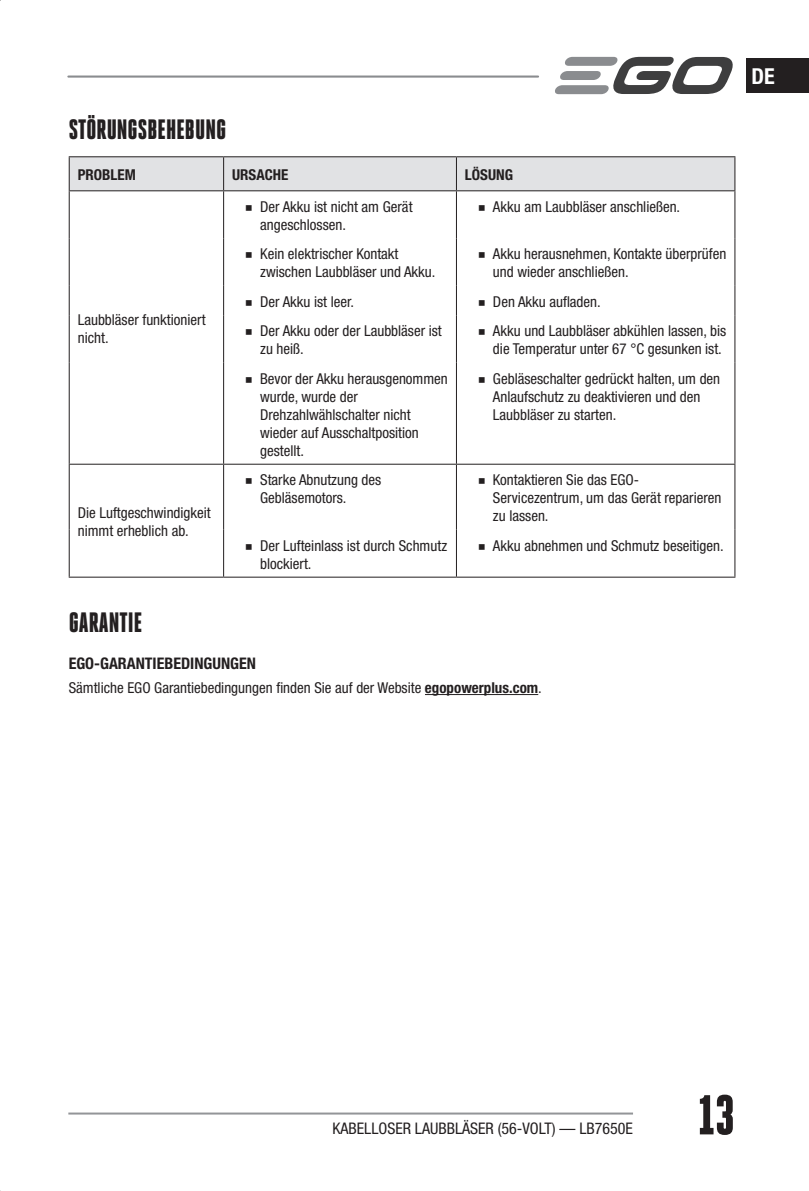
<style>
.page{position:relative;width:809px;height:1191px;background:#fff}
.page>*{position:absolute;margin:0;border:0;box-sizing:border-box;transform-origin:0 0}
.t1{font:900 56px "Heroic Condensed";color:#231f20}
.t2{font:900 28px "Heroic Condensed";color:#231f20}
.t3{font:700 condensed 22px "Helvetica Neue LT Std";color:#fff}
.t4{font:condensed 16px "Helvetica Neue LT Std";color:#231f20}
.t5{font:700 condensed 16px "Helvetica Neue LT Std";color:#231f20}
.t6{font:condensed 15px/18px "Helvetica Neue LT Std";color:#231f20}
.t7{font:700 condensed 15px "Helvetica Neue LT Std";color:#231f20}
.s1{font-weight:700}
</style>
<div class="page">
<hr style="left:68px;top:75px;width:470px;height:3px;background:#8a8c8f">
<svg style="left:555px;top:57px;width:178px;height:37px"></svg>
<hr style="left:68px;top:1112px;width:565px;height:2px;background:#939598">
<div style="left:746px;top:59px;width:62px;height:34px;background:#231f20"></div>
<hr style="left:425px;top:694px;width:113px;height:1px;background:#231f20">
<div style="left:70px;top:157px;width:664px;height:33px;background:#e1e2e4"></div>
<hr style="left:69px;top:156px;width:154px;height:1px;background:#231f20">
<hr style="left:69px;top:157px;width:1px;height:33px;background:#231f20">
<hr style="left:223px;top:156px;width:233px;height:1px;background:#231f20">
<hr style="left:223px;top:157px;width:1px;height:33px;background:#231f20">
<hr style="left:456px;top:156px;width:279px;height:1px;background:#231f20">
<hr style="left:456px;top:157px;width:1px;height:33px;background:#231f20">
<hr style="left:734px;top:157px;width:1px;height:33px;background:#231f20">
<hr style="left:69px;top:190px;width:154px;height:1px;background:#231f20">
<hr style="left:69px;top:191px;width:1px;height:47px;background:#231f20">
<hr style="left:223px;top:190px;width:233px;height:1px;background:#231f20">
<hr style="left:456px;top:190px;width:279px;height:1px;background:#231f20">
<hr style="left:69px;top:238px;width:1px;height:48px;background:#231f20">
<svg style="left:69px;top:286px;width:1px;height:29px"></svg>
<hr style="left:69px;top:315px;width:1px;height:48px;background:#231f20">
<hr style="left:69px;top:363px;width:1px;height:101px;background:#231f20">
<hr style="left:69px;top:464px;width:154px;height:1px;background:#231f20">
<hr style="left:69px;top:465px;width:1px;height:65px;background:#231f20">
<hr style="left:69px;top:530px;width:1px;height:46px;background:#231f20">
<hr style="left:69px;top:576px;width:154px;height:1px;background:#231f20">
<hr style="left:223px;top:191px;width:1px;height:47px;background:#231f20">
<hr style="left:456px;top:191px;width:1px;height:47px;background:#231f20">
<hr style="left:734px;top:191px;width:1px;height:47px;background:#231f20">
<hr style="left:223px;top:238px;width:1px;height:48px;background:#231f20">
<hr style="left:456px;top:238px;width:1px;height:48px;background:#231f20">
<hr style="left:734px;top:238px;width:1px;height:48px;background:#231f20">
<svg style="left:223px;top:286px;width:1px;height:29px"></svg>
<svg style="left:456px;top:286px;width:1px;height:29px"></svg>
<svg style="left:734px;top:286px;width:1px;height:29px"></svg>
<hr style="left:223px;top:315px;width:1px;height:48px;background:#231f20">
<hr style="left:456px;top:315px;width:1px;height:48px;background:#231f20">
<hr style="left:734px;top:315px;width:1px;height:48px;background:#231f20">
<hr style="left:223px;top:363px;width:1px;height:101px;background:#231f20">
<hr style="left:456px;top:363px;width:1px;height:101px;background:#231f20">
<hr style="left:734px;top:363px;width:1px;height:101px;background:#231f20">
<hr style="left:223px;top:464px;width:233px;height:1px;background:#231f20">
<hr style="left:223px;top:465px;width:1px;height:65px;background:#231f20">
<hr style="left:456px;top:464px;width:279px;height:1px;background:#231f20">
<hr style="left:456px;top:465px;width:1px;height:65px;background:#231f20">
<hr style="left:734px;top:465px;width:1px;height:65px;background:#231f20">
<hr style="left:223px;top:530px;width:1px;height:46px;background:#231f20">
<hr style="left:456px;top:530px;width:1px;height:46px;background:#231f20">
<hr style="left:734px;top:530px;width:1px;height:46px;background:#231f20">
<hr style="left:223px;top:576px;width:233px;height:1px;background:#231f20">
<hr style="left:456px;top:576px;width:279px;height:1px;background:#231f20">
<h2 class="t2" style="left:69px;top:114px;width:159px">STÖRUNGSBEHEBUNG</h2>
<p class="t7" style="left:78px;top:166px;width:60px">PROBLEM</p>
<p class="t7" style="left:232px;top:166px;width:58px">URSACHE</p>
<p class="t7" style="left:465px;top:166px;width:50px">LÖSUNG</p>
<p class="t6" style="left:78px;top:310px;width:129px">Laubbläser funktioniert nicht.</p>
<p class="t6" style="left:78px;top:503px;width:135px">Die Luftgeschwindigkeit nimmt erheblich ab.</p>
<p class="t6" style="left:260px;top:197px;width:154px;text-indent:-17px">◾ Der Akku ist nicht am Gerät angeschlossen.</p>
<p class="t6" style="left:476px;top:197px;width:205px">◾ Akku am Laubbläser anschließen.</p>
<p class="t6" style="left:260px;top:245px;width:177px;text-indent:-17px">◾ Kein elektrischer Kontakt zwischen Laubbläser und Akku.</p>
<p class="t6" style="left:493px;top:245px;width:235px;text-indent:-17px">◾ Akku herausnehmen, Kontakte überprüfen und wieder anschließen.</p>
<p class="t6" style="left:243px;top:292px;width:112px">◾ Der Akku ist leer.</p>
<p class="t6" style="left:476px;top:292px;width:126px">◾ Den Akku aufladen.</p>
<p class="t6" style="left:260px;top:322px;width:183px;text-indent:-17px">◾ Der Akku oder der Laubbläser ist zu heiß.</p>
<p class="t6" style="left:476px;top:322px;width:251px;text-align:right">◾ Akku und Laubbläser abkühlen lassen, bis die Temperatur unter 67 °C gesunken ist.</p>
<p class="t6" style="left:260px;top:369px;width:189px;text-indent:-17px">◾ Bevor der Akku herausgenommen wurde, wurde der<br>Drehzahlwählschalter nicht wieder auf Ausschaltposition gestellt.</p>
<p class="t6" style="left:493px;top:369px;width:229px;text-indent:-17px">◾ Gebläseschalter gedrückt halten, um den<br>Anlaufschutz zu deaktivieren und den<br>Laubbläser zu starten.</p>
<p class="t6" style="left:260px;top:471px;width:123px;text-indent:-17px">◾ Starke Abnutzung des<br>Gebläsemotors.</p>
<p class="t6" style="left:493px;top:471px;width:230px;text-indent:-17px">◾ Kontaktieren Sie das EGO-<br>Servicezentrum, um das Gerät reparieren zu lassen.</p>
<p class="t6" style="left:260px;top:536px;width:188px;text-indent:-17px">◾ Der Lufteinlass ist durch Schmutz blockiert.</p>
<p class="t6" style="left:476px;top:536px;width:249px">◾ Akku abnehmen und Schmutz beseitigen.</p>
<h2 class="t2" style="left:69px;top:607px;width:75px">GARANTIE</h2>
<p class="t5" style="left:69px;top:654px;width:189px">EGO-GARANTIEBEDINGUNGEN</p>
<p class="t6" style="left:69px;top:678px;width:474px">Sämtliche EGO Garantiebedingungen finden Sie auf der Website <span class="s1">egopowerplus.com</span>.</p>
<h3 class="t3" style="left:751px;top:62px;width:25px">DE</h3>
<p class="t4" style="left:332px;top:1119px;width:302px">KABELLOSER LAUBBLÄSER (56-VOLT) — LB7650E</p>
<h1 class="t1" style="left:698px;top:1084px;width:38px">13</h1>
</div>
